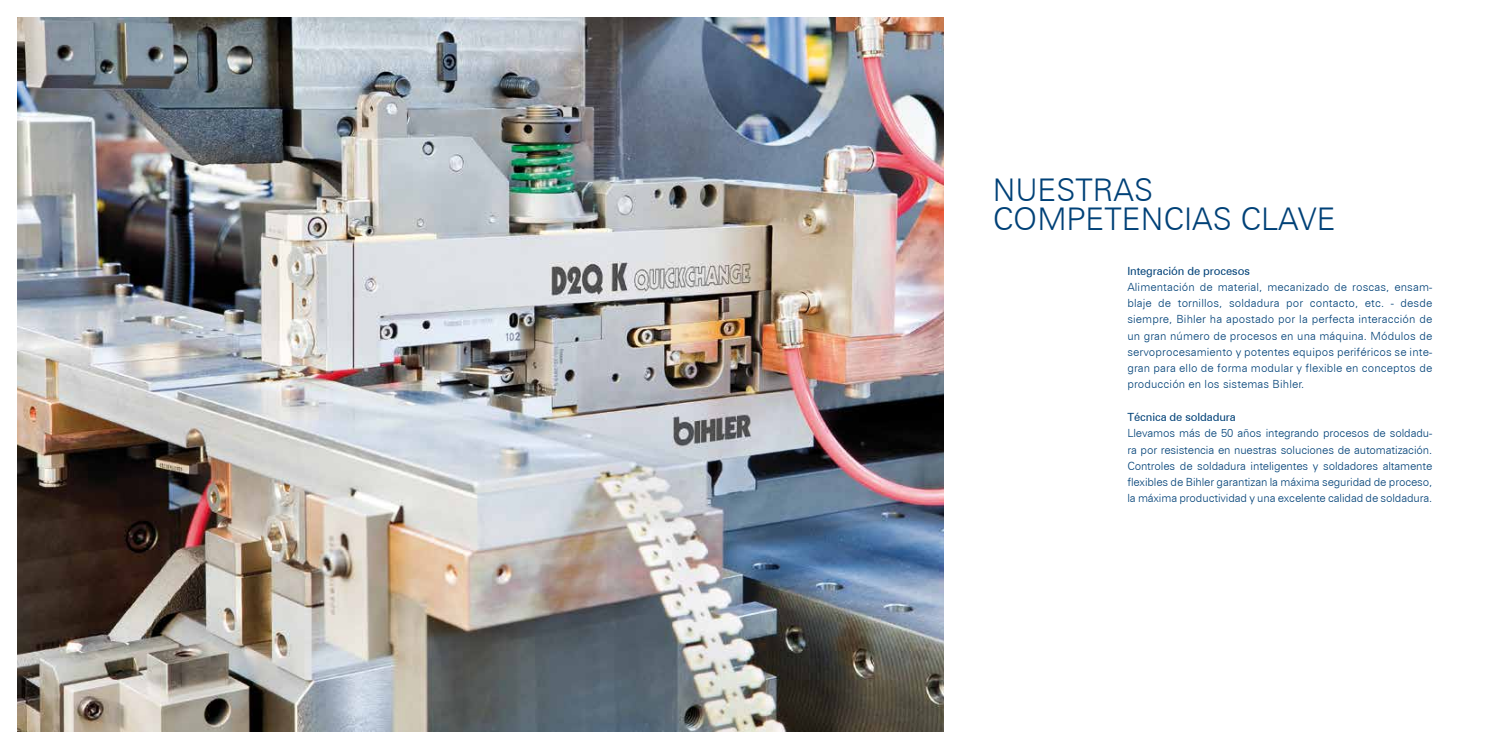
<style>
.page{position:relative;width:1489px;height:745px;background:#fff}
.page>*{position:absolute;margin:0;border:0;box-sizing:border-box;transform-origin:0 0}
.t1{font:300 31.25px/28.8px "Zurich BT";color:#004177}
.t2{font:300 11.25px/16.2px "Zurich BT";color:#004177;text-align:justify}
.t3{font:11.25px "Zurich BT";letter-spacing:-.01em;color:#004177}
</style>
<div class="page">
<img style="left:18px;top:18px;width:925px;height:713px">
<h1 class="t1" style="left:992px;top:175px;width:344px">NUESTRAS<br>COMPETENCIAS CLAVE</h1>
<p class="t3" style="left:1127px;top:263px;width:124px">Integración de procesos</p>
<p class="t2" style="left:1127px;top:278px;width:306px">Alimentación de material, mecanizado de roscas, ensam&shy;blaje de tornillos, soldadura por contacto, etc. - desde siempre, Bihler ha apostado por la perfecta interacción de un gran número de procesos en una máquina. Módulos de servoprocesamiento y potentes equipos periféricos se inte&shy;gran para ello de forma modular y flexible en conceptos de producción en los sistemas Bihler.</p>
<p class="t3" style="left:1127px;top:410px;width:110px">Técnica de soldadura</p>
<p class="t2" style="left:1127px;top:425px;width:306px">Llevamos más de 50 años integrando procesos de soldadu&shy;ra por resistencia en nuestras soluciones de automatización.<br>Controles de soldadura inteligentes y soldadores altamente flexibles de Bihler garantizan la máxima seguridad de proceso, la máxima productividad y una excelente calidad de soldadura.</p>
</div>
